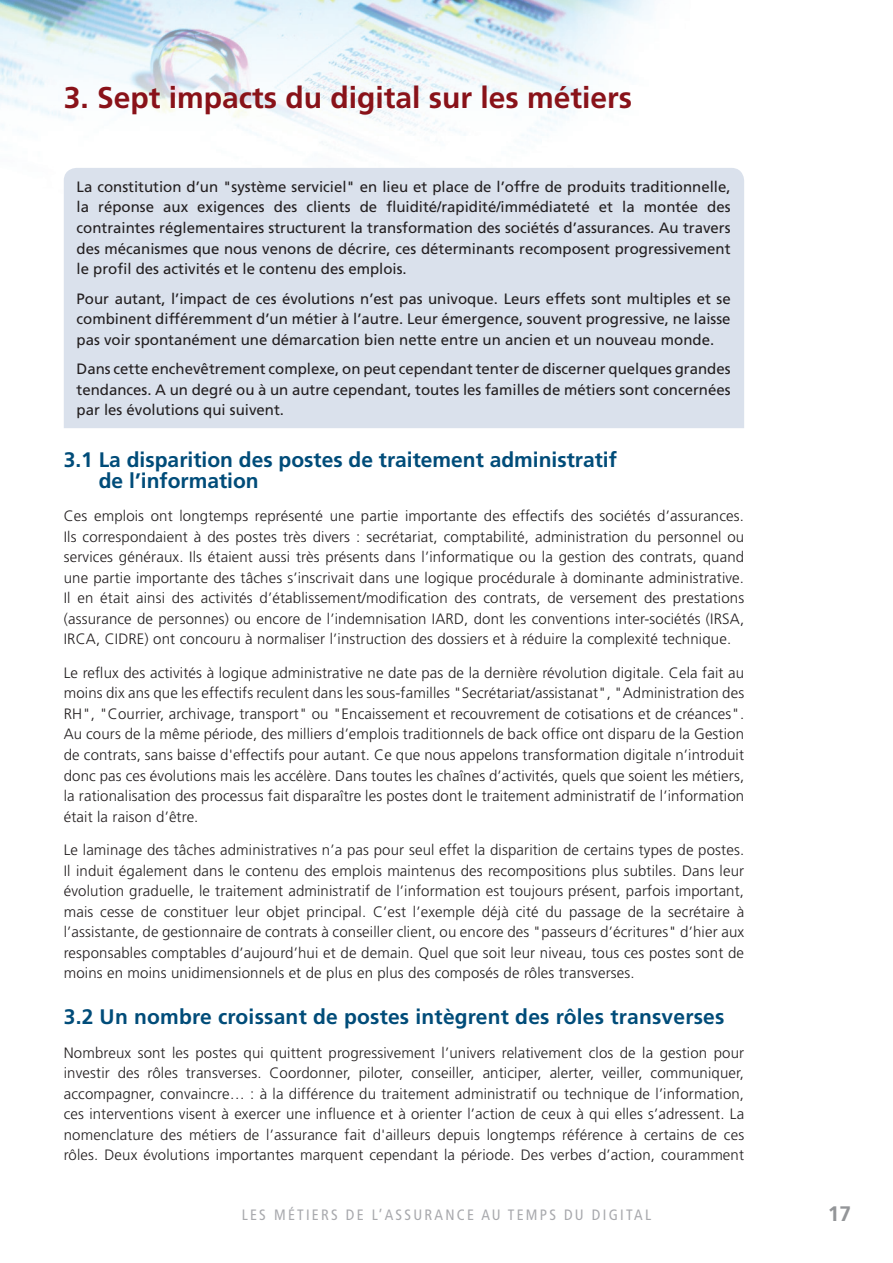
<style>
.page{position:relative;width:893px;height:1263px;background:#fff}
.page>*{position:absolute;margin:0;border:0;box-sizing:border-box;transform-origin:0 0}
.t1{font:700 30px "Frutiger LT Std";color:#891219}
.t2{font:700 21px/20.5px "Frutiger LT Std";color:#004c79}
.t3{font:700 21px "Frutiger LT Std";color:#939598}
.t4{font:300 15px/20.5px "Frutiger LT Std";letter-spacing:.01em;color:#231f20;text-align:justify}
.t5{font:15px/20.5px "Frutiger LT Std";color:#231f20;text-align:justify}
.t6{font:condensed 15px "Frutiger LT Std";letter-spacing:.15em;color:#a8a9ad}
</style>
<div class="page">
<img style="left:0;top:0;width:654px;height:146px">
<div style="left:64px;top:168px;width:680px;height:260px;background:#dae1ec"></div>
<h1 class="t1" style="left:64px;top:79px;width:570px">3. Sept impacts du digital sur les métiers</h1>
<p class="t5" style="left:77px;top:176px;width:656px">La constitution d’un "système serviciel" en lieu et place de l’offre de produits traditionnelle, la réponse aux exigences des clients de fluidité/rapidité/immédiateté et la montée des contraintes réglementaires structurent la transformation des sociétés d’assurances. Au travers des mécanismes que nous venons de décrire, ces déterminants recomposent progressivement le profil des activités et le contenu des emplois.</p>
<p class="t5" style="left:77px;top:288px;width:656px">Pour autant, l’impact de ces évolutions n’est pas univoque. Leurs effets sont multiples et se combinent différemment d’un métier à l’autre. Leur émergence, souvent progressive, ne laisse pas voir spontanément une démarcation bien nette entre un ancien et un nouveau monde.</p>
<p class="t5" style="left:77px;top:359px;width:656px">Dans cette enchevêtrement complexe, on peut cependant tenter de discerner quelques grandes tendances. A un degré ou à un autre cependant, toutes les familles de métiers sont concernées par les évolutions qui suivent.</p>
<h2 class="t2" style="left:99px;top:450px;width:520px;text-indent:-35px">3.1 La disparition des postes de traitement administratif de l’information</h2>
<p class="t4" style="left:64px;top:506px;width:682px">Ces emplois ont longtemps représenté une partie importante des effectifs des sociétés d’assurances.<br>Ils correspondaient à des postes très divers : secrétariat, comptabilité, administration du personnel ou services généraux. Ils étaient aussi très présents dans l’informatique ou la gestion des contrats, quand une partie importante des tâches s’inscrivait dans une logique procédurale à dominante administrative.<br>Il en était ainsi des activités d’établissement/modification des contrats, de versement des prestations (assurance de personnes) ou encore de l’indemnisation IARD, dont les conventions inter-sociétés (IRSA, IRCA, CIDRE) ont concouru à normaliser l’instruction des dossiers et à réduire la complexité technique.</p>
<p class="t4" style="left:64px;top:662px;width:682px">Le reflux des activités à logique administrative ne date pas de la dernière révolution digitale. Cela fait au moins dix ans que les effectifs reculent dans les sous-familles "Secrétariat/assistanat", "Administration des RH", "Courrier, archivage, transport" ou "Encaissement et recouvrement de cotisations et de créances".<br>Au cours de la même période, des milliers d’emplois traditionnels de back office ont disparu de la Gestion de contrats, sans baisse d'effectifs pour autant. Ce que nous appelons transformation digitale n’introduit donc pas ces évolutions mais les accélère. Dans toutes les chaînes d’activités, quels que soient les métiers, la rationalisation des processus fait disparaître les postes dont le traitement administratif de l’information était la raison d’être.</p>
<p class="t4" style="left:64px;top:840px;width:682px">Le laminage des tâches administratives n’a pas pour seul effet la disparition de certains types de postes.<br>Il induit également dans le contenu des emplois maintenus des recompositions plus subtiles. Dans leur évolution graduelle, le traitement administratif de l’information est toujours présent, parfois important, mais cesse de constituer leur objet principal. C’est l’exemple déjà cité du passage de la secrétaire à l’assistante, de gestionnaire de contrats à conseiller client, ou encore des "passeurs d’écritures" d’hier aux responsables comptables d’aujourd’hui et de demain. Quel que soit leur niveau, tous ces postes sont de moins en moins unidimensionnels et de plus en plus des composés de rôles transverses.</p>
<h2 class="t2" style="left:64px;top:1007px;width:662px">3.2 Un nombre croissant de postes intègrent des rôles transverses</h2>
<p class="t4" style="left:64px;top:1042px;width:682px">Nombreux sont les postes qui quittent progressivement l’univers relativement clos de la gestion pour investir des rôles transverses. Coordonner, piloter, conseiller, anticiper, alerter, veiller, communiquer, accompagner, convaincre… : à la différence du traitement administratif ou technique de l’information, ces interventions visent à exercer une influence et à orienter l’action de ceux à qui elles s’adressent. La nomenclature des métiers de l’assurance fait d'ailleurs depuis longtemps référence à certains de ces rôles. Deux évolutions importantes marquent cependant la période. Des verbes d’action, couramment</p>
<p class="t6" style="left:242px;top:1206px;width:410px">LES MÉTIERS DE L’ASSURANCE AU TEMPS DU DIGITAL</p>
<h2 class="t3" style="left:828px;top:1201px;width:25px">17</h2>
</div>
